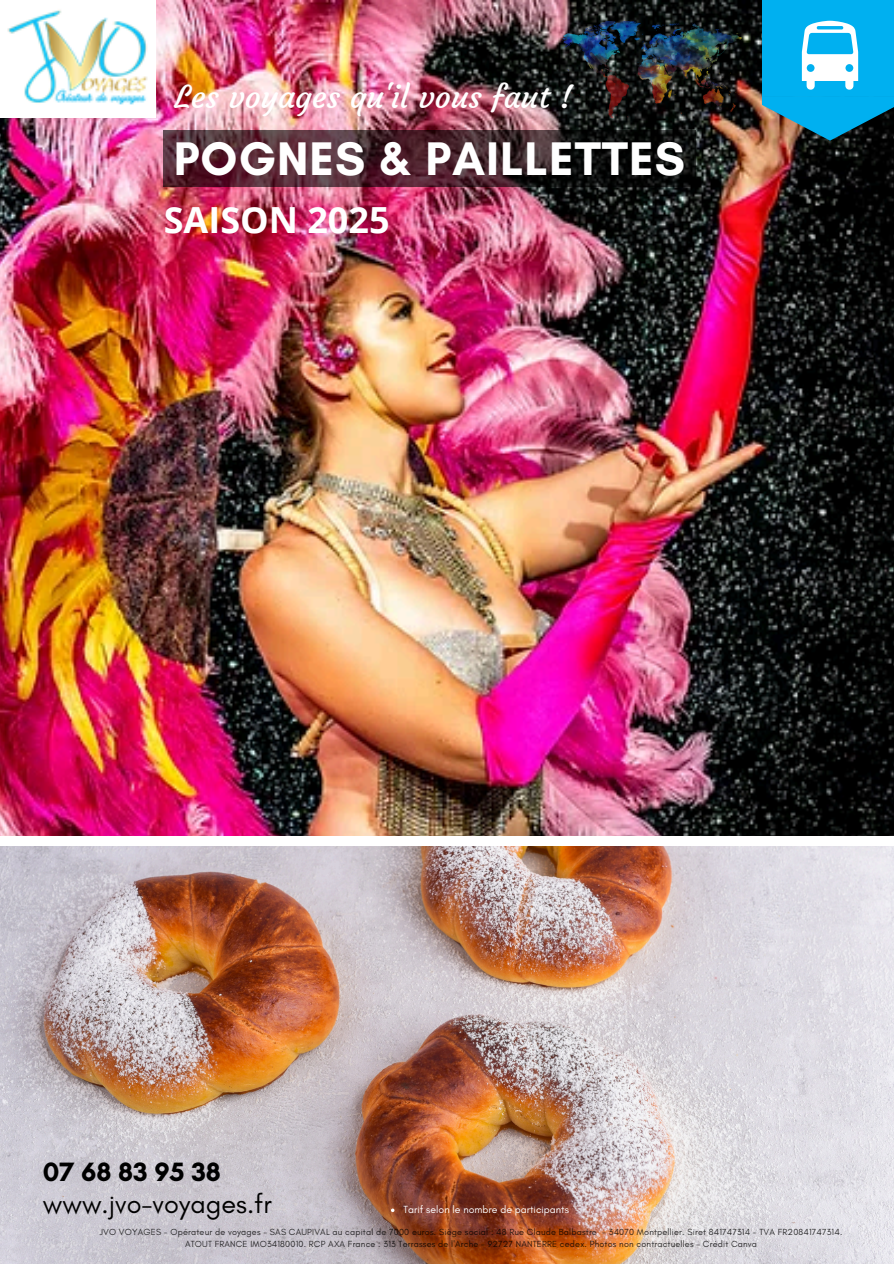
<style>
.page{position:relative;width:894px;height:1264px;background:#fff}
.page>*{position:absolute;margin:0;border:0;box-sizing:border-box;transform-origin:0 0}
.t1{font:700 48px "Glacial Indifference";letter-spacing:.02em;color:#fff}
.t2{font:700 36px "Open Sans";color:#fff}
.t3{font:31.5px "Courgette";color:#fff}
.t4{font:27px "Glacial Indifference";color:#000}
.t5{font:700 27px "Glacial Indifference";color:#000}
.t6{font:10.5px "Glacial Indifference";color:#fff}
.t7{font:9px/12px "Glacial Indifference";letter-spacing:.02em;color:#000;text-align:center}
</style>
<div class="page">
<img style="left:0;top:0;width:893px;height:835px">
<img style="left:0;top:846px;width:893px;height:417px">
<svg style="left:762px;top:96px;width:131px;height:45px;background:#2182a3"></svg>
<div style="left:762px;top:0;width:131px;height:96px;background:#00b0f0"></div>
<img style="left:563px;top:21px;width:178px;height:96px">
<svg style="left:801px;top:21px;width:56px;height:68px"></svg>
<img style="left:0;top:0;width:155px;height:117px">
<svg style="left:164px;top:130px;width:531px;height:57px;background:#3c2128"></svg>
<p class="t3" style="left:174px;top:78px;width:399px">Les voyages qu'il vous faut !</p>
<h3 class="t1" style="left:174px;top:130px;width:512px">POGNES &amp; PAILLETTES</h3>
<p class="t2" style="left:164px;top:194px;width:227px">SAISON 2025</p>
<h1 class="t5" style="left:43px;top:1155px;width:179px">07 68 83 95 38</h1>
<h2 class="t4" style="left:43px;top:1187px;width:230px">www.jvo-voyages.fr</h2>
<p class="t6" style="left:403px;top:1202px;width:167px">Tarif selon le nombre de participants</p>
<p class="t7" style="left:100px;top:1225px;width:744px">JVO VOYAGES - Opérateur de voyages - SAS CAUPIVAL au capital de 7000 euros. Siège social : 48 Rue Claude Balbastre - 34070 Montpellier. Siret 841747314 - TVA FR20841747314.<br>ATOUT FRANCE IMO34180010. RCP AXA France : 313 Terrasses de l'Arche - 92727 NANTERRE cedex. Photos non contractuelles - Crédit Canva</p>
</div>
